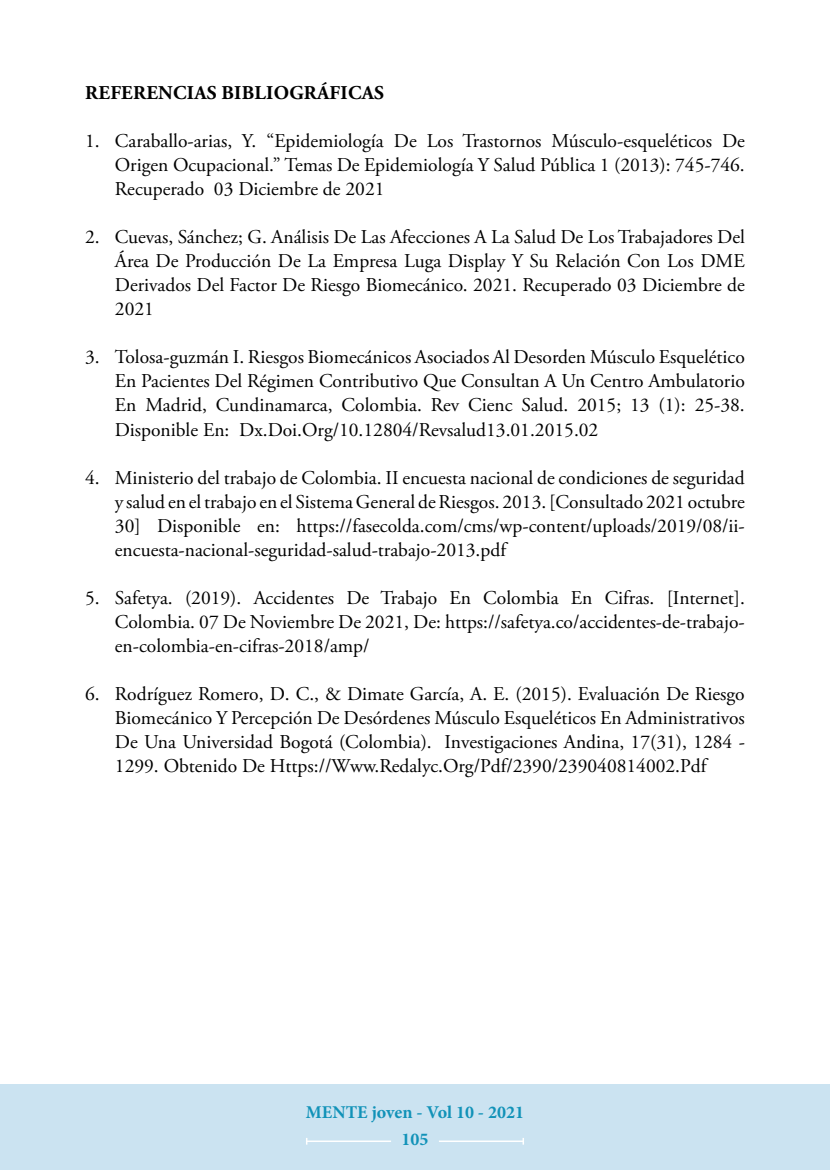
<style>
.page{position:relative;width:830px;height:1170px;background:#fff}
.page>*{position:absolute;margin:0;border:0;box-sizing:border-box;transform-origin:0 0}
.t1{font:19.5px/24px "Adobe Garamond Pro";color:#000;text-align:justify}
.t2{font:700 19.5px "Adobe Garamond Pro";letter-spacing:.015em;color:#000}
.t3{font:700 18px/26.5px "Minion Pro";color:#1192b8;text-align:center}
</style>
<div class="page">
<div style="left:0;top:1084px;width:829px;height:85px;background:#cbe3f1"></div>
<hr style="left:306px;top:1140px;width:85px;height:1px;background:#fff">
<hr style="left:438px;top:1140px;width:85px;height:1px;background:#fff">
<p class="t2" style="left:85px;top:82px;width:300px">REFERENCIAS BIBLIOGRÁFICAS</p>
<p class="t1" style="left:115px;top:130px;width:631px;text-indent:-30px">1. Caraballo-arias, Y. “Epidemiología De Los Trastornos Músculo-esqueléticos De Origen Ocupacional.” Temas De Epidemiología Y Salud Pública 1 (2013): 745-746.<br>Recuperado 03 Diciembre de 2021</p>
<p class="t1" style="left:115px;top:226px;width:631px;text-indent:-30px">2. Cuevas, Sánchez; G. Análisis De Las Afecciones A La Salud De Los Trabajadores Del Área De Producción De La Empresa Luga Display Y Su Relación Con Los DME Derivados Del Factor De Riesgo Biomecánico. 2021. Recuperado 03 Diciembre de 2021</p>
<p class="t1" style="left:115px;top:346px;width:631px;text-indent:-30px">3. Tolosa-guzmán I. Riesgos Biomecánicos Asociados Al Desorden Músculo Esquelético En Pacientes Del Régimen Contributivo Que Consultan A Un Centro Ambulatorio En Madrid, Cundinamarca, Colombia. Rev Cienc Salud. 2015; 13 (1): 25-38.<br>Disponible En: Dx.Doi.Org/10.12804/Revsalud13.01.2015.02</p>
<p class="t1" style="left:115px;top:466px;width:631px;text-indent:-30px">4. Ministerio del trabajo de Colombia. II encuesta nacional de condiciones de seguridad y salud en el trabajo en el Sistema General de Riesgos. 2013. [Consultado 2021 octubre 30] Disponible en: https://fasecolda.com/cms/wp-content/uploads/2019/08/ii&shy;encuesta-nacional-seguridad-salud-trabajo-2013.pdf</p>
<p class="t1" style="left:115px;top:586px;width:631px;text-indent:-30px">5. Safetya. (2019). Accidentes De Trabajo En Colombia En Cifras. [Internet].<br>Colombia. 07 De Noviembre De 2021, De: https://safetya.co/accidentes-de-trabajo&shy;en-colombia-en-cifras-2018/amp/</p>
<p class="t1" style="left:115px;top:682px;width:631px;text-indent:-30px">6. Rodríguez Romero, D. C., &amp; Dimate García, A. E. (2015). Evaluación De Riesgo Biomecánico Y Percepción De Desórdenes Músculo Esqueléticos En Administrativos De Una Universidad Bogotá (Colombia). Investigaciones Andina, 17(31), 1284 - 1299. Obtenido De Https://Www.Redalyc.Org/Pdf/2390/239040814002.Pdf</p>
<p class="t3" style="left:306px;top:1098px;width:219px">MENTE joven - Vol 10 - 2021<br>105</p>
</div>
